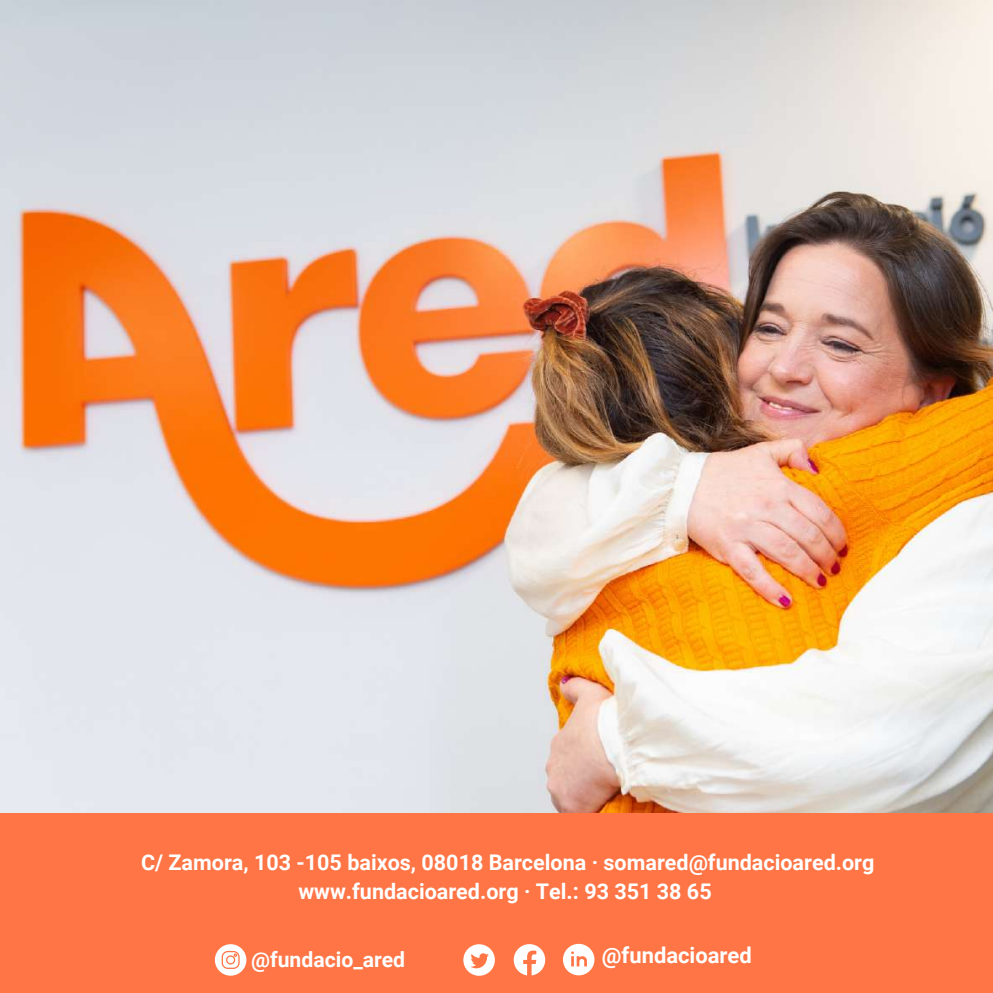
<style>
.page{position:relative;width:993px;height:993px;background:#fff}
.page>*{position:absolute;margin:0;border:0;box-sizing:border-box;transform-origin:0 0}
.t1{font:700 21.88px "Roboto";color:#feffff}
.t2{font:700 21.53px/28.9px "Roboto";color:#feffff;text-align:center}
.t3{font:700 21.18px "Roboto";color:#feffff}
</style>
<div class="page">
<img style="left:0;top:0;width:992px;height:813px">
<div style="left:0;top:813px;width:992px;height:179px;background:#ff7546"></div>
<svg style="left:513px;top:944px;width:32px;height:31px"></svg>
<svg style="left:215px;top:944px;width:31px;height:31px"></svg>
<svg style="left:463px;top:944px;width:32px;height:31px"></svg>
<svg style="left:563px;top:943px;width:31px;height:32px"></svg>
<p class="t2" style="left:141px;top:848px;width:734px">C/ Zamora, 103 -105 baixos, 08018 Barcelona · somared@fundacioared.org www.fundacioared.org · Tel.: 93 351 38 65</p>
<p class="t3" style="left:251px;top:947px;width:155px">@fundacio_ared</p>
<p class="t1" style="left:601px;top:942px;width:151px">@fundacioared</p>
</div>
